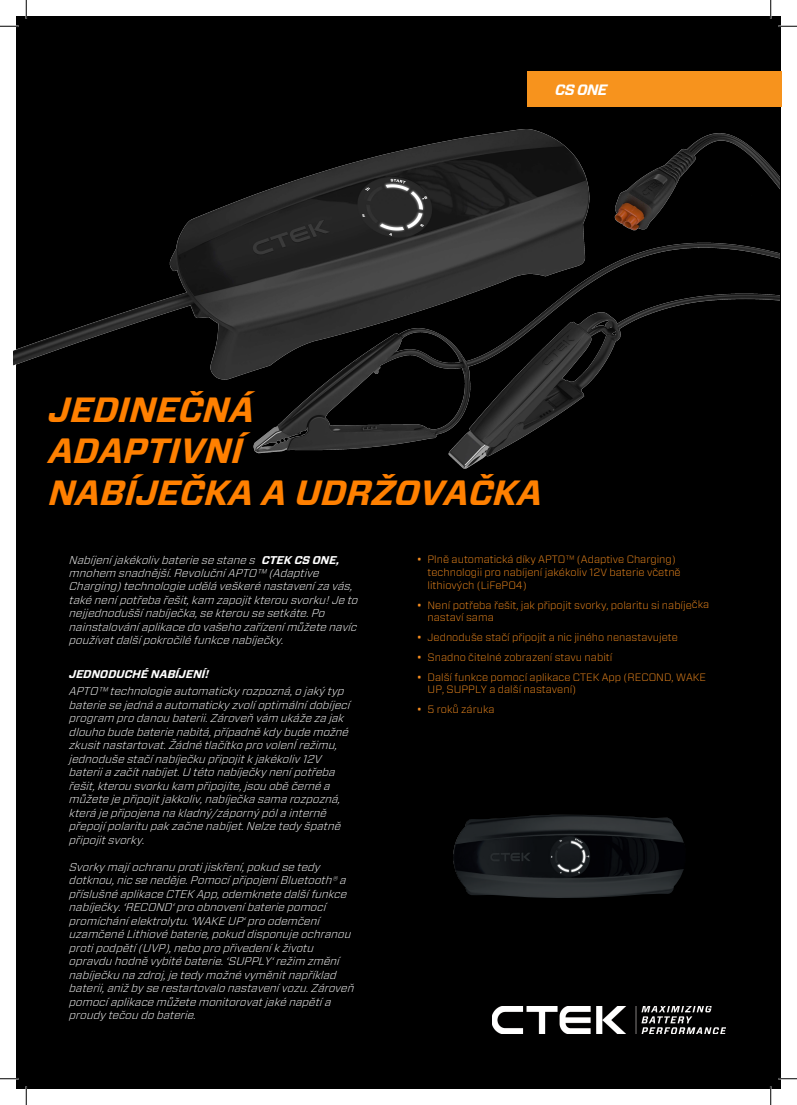
<style>
.page{position:relative;width:797px;height:1105px;background:#fff}
.page>*{position:absolute;margin:0;border:0;box-sizing:border-box;transform-origin:0 0}
.t1{font:italic 700 35px/41.1px "Forza";color:#ff8000}
.t2{font:italic 700 15px "Forza";color:#fff}
.t3{font:italic 300 11.25px/13.5px "Forza";color:#fff}
.t4{font:italic 700 11.25px "Forza";color:#fff}
.t5{font:300 10.62px/12.8px "Forza";color:#f48c1f}
.s1{font-weight:700}
.s2{font-weight:400}
</style>
<div class="page">
<div style="left:16px;top:16px;width:764px;height:1073px;background:#000"></div>
<img style="left:492px;top:1006px;width:233px;height:28px">
<img style="left:453px;top:815px;width:231px;height:83px">
<svg style="left:0;top:25px;width:19px;height:2px"></svg>
<svg style="left:778px;top:25px;width:19px;height:2px"></svg>
<svg style="left:0;top:1078px;width:19px;height:1px"></svg>
<svg style="left:778px;top:1078px;width:19px;height:1px"></svg>
<svg style="left:25px;top:0;width:2px;height:19px"></svg>
<svg style="left:25px;top:1086px;width:2px;height:19px"></svg>
<svg style="left:770px;top:0;width:1px;height:19px"></svg>
<svg style="left:770px;top:1086px;width:1px;height:19px"></svg>
<img style="left:13px;top:71px;width:766px;height:398px">
<h2 class="t2" style="left:555px;top:80px;width:54px">CS ONE</h2>
<h1 class="t1" style="left:46px;top:390px;width:507px">JEDINEČNÁ<br>ADAPTIVNÍ<br>NABÍJEČKA A UDRŽOVAČKA</h1>
<p class="t3" style="left:69px;top:553px;width:294px">Nabíjeníjakékolivbateriesestanes <span class="s1">CTEK CS ONE, </span>mnohem snadnější.RevolučníAPTO™ (Adaptive Charging)technologieuděláveškerénastavenízavás, takénenípotřebařešit,kam zapojitkterousvorku!Jeto nejjednoduššínabíječka,sekterousesetkáte.Po nainstalováníaplikacedovašehozařízenímůžetenavíc používatdalšípokročiléfunkcenabíječky.</p>
<p class="t4" style="left:68px;top:667px;width:145px">JEDNODUCHÉNABÍJENÍ!</p>
<p class="t3" style="left:69px;top:684px;width:286px">APTO™ technologieautomatickyrozpozná,ojakýtyp bateriesejednáaautomatickyzvolíoptimálnídobíjecí program prodanoubaterii.Zároveňvám ukážezajak dlouhobudebaterienabitá,případněkdybudemožné zkusitnastartovat.ŽádnétlačítkoprovolenÍrežimu, jednodušestačínabíječkupřipojitkjakékoliv12V bateriiazačítnabíjet.U tétonabíječkynenípotřeba řešit,kterousvorkukam připojíte,jsouoběčernéa můžetejepřipojitjakkoliv,nabíječkasamarozpozná, kterájepřipojenanakladný/zápornýpólainterně přepojípolaritupakzačnenabíjet. Nelzetedyšpatně připojitsvorky.</p>
<p class="t3" style="left:69px;top:860px;width:290px">Svorkymajíochranuprotijiskření,pokudsetedy dotknou,nicseneděje.PomocípřipojeníBluetooth®a příslušnéaplikaceCTEKApp,odemknetedalšífunkce nabíječky.‘RECOND‘proobnoveníbateriepomocí promícháníelektrolytu.‘WAKEUP‘proodemčení uzamčenéLithiovébaterie,pokuddisponujeochranou protipodpětí(UVP),nebopropřivedeníkživotu opravduhodněvybitébaterie.‘SUPPLY‘režim změní nabíječkunazdroj,jetedymožnévyměnitnapříklad baterii,anižbyserestartovalonastavenívozu.Zároveň pomocíaplikacemůžetemonitorovatjakénapětía proudytečoudobaterie.</p>
<p class="t5" style="left:427px;top:553px;width:255px;text-indent:-11px"><span class="s2">•</span> Plně automatická díky APTO™ (Adaptive Charging) technologii pro nabíjení jakékoliv 12V baterie včetně lithiových (LiFePO4)</p>
<p class="t5" style="left:427px;top:598px;width:283px;text-indent:-11px"><span class="s2">•</span> Není potřeba řešit, jak připojit svorky, polaritu si nabíječka nastaví sama</p>
<p class="t5" style="left:417px;top:631px;width:262px"><span class="s2">•</span> Jednoduše stačí připojit a nic jiného nenastavujete</p>
<p class="t5" style="left:417px;top:650px;width:197px"><span class="s2">•</span> Snadno čitelné zobrazení stavu nabití</p>
<p class="t5" style="left:427px;top:670px;width:280px;text-indent:-11px"><span class="s2">•</span> Další funkce pomocí aplikace CTEK App (RECOND, WAKE<br>UP, SUPPLY a další nastavení)</p>
<p class="t5" style="left:417px;top:703px;width:79px"><span class="s2">•</span> 5 roků záruka</p>
</div>
